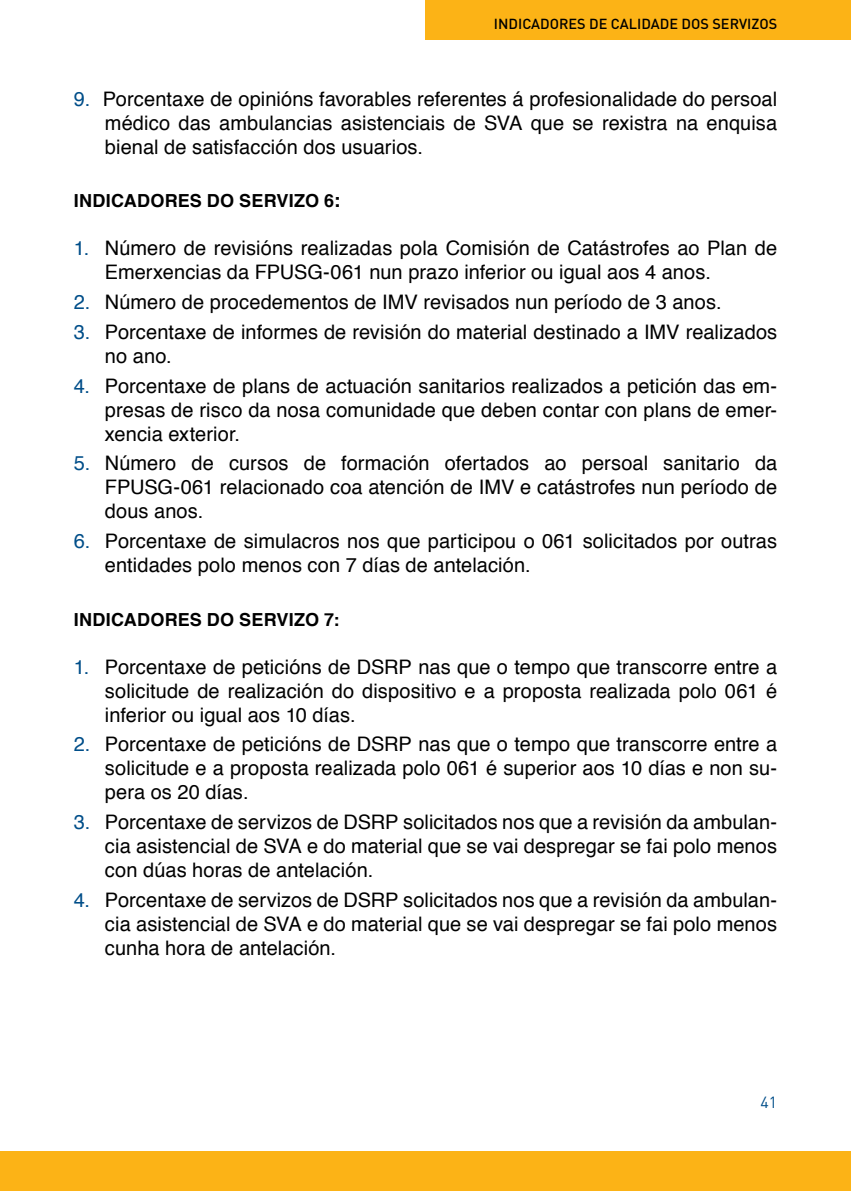
<style>
.page{position:relative;width:851px;height:1191px;background:#fff}
.page>*{position:absolute;margin:0;border:0;box-sizing:border-box;transform-origin:0 0}
.t1{font:20px/24px "Helvetica";letter-spacing:.005em;color:#000;text-align:justify}
.t2{font:700 18px "Helvetica";letter-spacing:.015em;color:#000}
.t3{font:16px "DIN";color:#004e89}
.t4{font:500 14.4px "DIN";color:#000}
.s1{color:#004e89}
.s2{font-size:20px}
</style>
<div class="page">
<div style="left:0;top:1151px;width:850px;height:40px;background:#fcb316"></div>
<div style="left:425px;top:0;width:425px;height:40px;background:#fcb316"></div>
<p class="t4" style="left:494px;top:14px;width:285px">INDICADORES DE CALIDADE DOS SERVIZOS</p>
<p class="t1" style="left:105px;top:87px;width:673px;text-indent:-31px"><span class="s1">9.</span> Porcentaxe de opinións favorables referentes á profesionalidade do persoal médico das ambulancias asistenciais de SVA que se rexistra na enquisa bienal de satisfacción dos usuarios.</p>
<p class="t2" style="left:74px;top:187px;width:268px">INDICADORES DO SERVIZO 6<span class="s2">:</span></p>
<p class="t1" style="left:105px;top:237px;width:673px;text-indent:-31px"><span class="s1">1.</span> Número de revisións realizadas pola Comisión de Catástrofes ao Plan de<br>Emerxencias da FPUSG-061 nun prazo inferior ou igual aos 4 anos.</p>
<p class="t1" style="left:74px;top:291px;width:649px"><span class="s1">2.</span> Número de procedementos de IMV revisados nun período de 3 anos.</p>
<p class="t1" style="left:105px;top:320px;width:673px;text-indent:-31px"><span class="s1">3.</span> Porcentaxe de informes de revisión do material destinado a IMV realizados no ano.</p>
<p class="t1" style="left:105px;top:374px;width:673px;text-indent:-31px"><span class="s1">4.</span> Porcentaxe de plans de actuación sanitarios realizados a petición das em&shy;presas de risco da nosa comunidade que deben contar con plans de emer&shy;xencia exterior.</p>
<p class="t1" style="left:105px;top:452px;width:673px;text-indent:-31px"><span class="s1">5.</span> Número de cursos de formación ofertados ao persoal sanitario da FPUSG-061 relacionado coa atención de IMV e catástrofes nun período de dous anos.</p>
<p class="t1" style="left:105px;top:529px;width:673px;text-indent:-31px"><span class="s1">6.</span> Porcentaxe de simulacros nos que participou o 061 solicitados por outras entidades polo menos con 7 días de antelación.</p>
<p class="t2" style="left:74px;top:605px;width:267px">INDICADORES DO SERVIZO 7:</p>
<p class="t1" style="left:105px;top:655px;width:673px;text-indent:-31px"><span class="s1">1.</span> Porcentaxe de peticións de DSRP nas que o tempo que transcorre entre a solicitude de realización do dispositivo e a proposta realizada polo 061 é inferior ou igual aos 10 días.</p>
<p class="t1" style="left:105px;top:733px;width:673px;text-indent:-31px"><span class="s1">2.</span> Porcentaxe de peticións de DSRP nas que o tempo que transcorre entre a solicitude e a proposta realizada polo 061 é superior aos 10 días e non su&shy;pera os 20 días.</p>
<p class="t1" style="left:105px;top:810px;width:673px;text-indent:-31px"><span class="s1">3.</span> Porcentaxe de servizos de DSRP solicitados nos que a revisión da ambulan&shy;cia asistencial de SVA e do material que se vai despregar se fai polo menos con dúas horas de antelación.</p>
<p class="t1" style="left:105px;top:888px;width:673px;text-indent:-31px"><span class="s1">4.</span> Porcentaxe de servizos de DSRP solicitados nos que a revisión da ambulan&shy;cia asistencial de SVA e do material que se vai despregar se fai polo menos cunha hora de antelación.</p>
<p class="t3" style="left:760px;top:1092px;width:18px">41</p>
</div>
